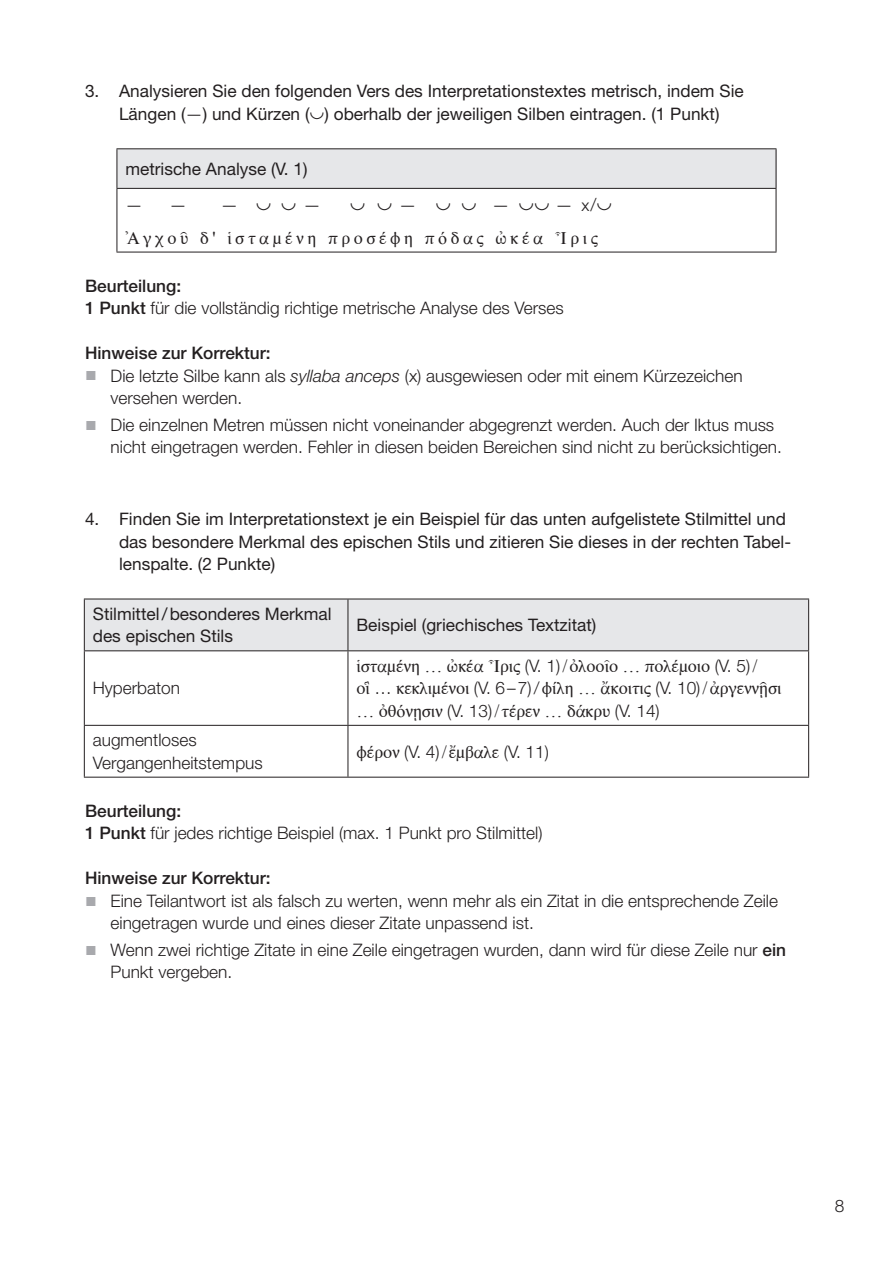
<style>
.page{position:relative;width:893px;height:1263px;background:#fff}
.page>*{position:absolute;margin:0;border:0;box-sizing:border-box;transform-origin:0 0}
.t1{font:18px/22.5px "Aisa Unicode";color:#231f20}
.t2{font:18px "Aisa Unicode";letter-spacing:.2em;color:#231f20}
.t3{font:18px "DejaVu Sans";color:#231f20}
.t4{font:300 17.25px/22.5px "Helvetica Neue LT Std";color:#231f20}
.t5{font:17.25px/22.5px "Helvetica Neue LT Std";color:#231f20}
.t6{font:500 17.25px "Helvetica Neue LT Std";color:#231f20}
.s1{font-weight:300}
.s2{font-family:"Helvetica Neue LT Std";font-weight:300}
.s3{font-weight:500}
.s4{font-family:"Arial";font-weight:400;font-size:19.5px;color:#a8a9ad}
.s5{font-style:italic}
.s6{font-family:"Helvetica Neue LT Pro";font-weight:300;font-size:17.25px}
</style>
<div class="page">
<div style="left:117px;top:149px;width:659px;height:39px;background:#e6e7e9"></div>
<hr style="left:116px;top:148px;width:660px;height:1px;background:#231f20">
<hr style="left:116px;top:149px;width:1px;height:39px;background:#231f20">
<hr style="left:776px;top:149px;width:1px;height:39px;background:#231f20">
<hr style="left:116px;top:188px;width:660px;height:1px;background:#231f20">
<hr style="left:116px;top:189px;width:1px;height:63px;background:#231f20">
<hr style="left:776px;top:189px;width:1px;height:63px;background:#231f20">
<hr style="left:116px;top:252px;width:660px;height:1px;background:#231f20">
<div style="left:85px;top:599px;width:723px;height:51px;background:#e6e7e9"></div>
<hr style="left:84px;top:598px;width:264px;height:1px;background:#231f20">
<hr style="left:84px;top:599px;width:1px;height:51px;background:#231f20">
<hr style="left:348px;top:598px;width:461px;height:1px;background:#231f20">
<hr style="left:347px;top:599px;width:1px;height:51px;background:#231f20">
<hr style="left:808px;top:599px;width:1px;height:51px;background:#231f20">
<hr style="left:84px;top:650px;width:264px;height:1px;background:#231f20">
<hr style="left:84px;top:651px;width:1px;height:74px;background:#231f20">
<hr style="left:348px;top:650px;width:461px;height:1px;background:#231f20">
<hr style="left:347px;top:651px;width:1px;height:74px;background:#231f20">
<hr style="left:808px;top:651px;width:1px;height:74px;background:#231f20">
<hr style="left:84px;top:725px;width:264px;height:1px;background:#231f20">
<hr style="left:84px;top:726px;width:1px;height:51px;background:#231f20">
<hr style="left:348px;top:725px;width:461px;height:1px;background:#231f20">
<hr style="left:347px;top:726px;width:1px;height:51px;background:#231f20">
<hr style="left:808px;top:726px;width:1px;height:51px;background:#231f20">
<hr style="left:84px;top:777px;width:264px;height:1px;background:#231f20">
<hr style="left:348px;top:777px;width:461px;height:1px;background:#231f20">
<p class="t5" style="left:85px;top:80px;width:660px;text-align:center">3. Analysieren Sie den folgenden Vers des Interpretationstextes metrisch, indem Sie<br>Längen (<span class="s1">—</span>) und Kürzen (<sup>◡</sup>) oberhalb der jeweiligen Silben eintragen. (1 Punkt)</p>
<p class="t5" style="left:125px;top:157px;width:184px">metrische Analyse (V. 1)</p>
<p class="t4" style="left:125px;top:193px;width:63px">— —</p>
<p class="t4" style="left:221px;top:193px;width:102px">— <sup>◡</sup> <sup>◡</sup> —</p>
<p class="t3" style="left:350px;top:187px;width:264px">◡ ◡<sub>—</sub> ◡ ◡ <sub>—</sub> ◡◡<sub>—</sub> <sub>x</sub><span class="s2">/</span>◡</p>
<p class="t2" style="left:125px;top:228px;width:474px">Ἀγχοῦ δ' ἱσταμένη προσέφη πόδας ὠκέα Ἶρις</p>
<p class="t4" style="left:85px;top:274px;width:480px"><span class="s3">Beurteilung:<br>1 Punkt</span> für die vollständig richtige metrische Analyse des Verses</p>
<p class="t6" style="left:85px;top:343px;width:187px">Hinweise zur Korrektur:</p>
<p class="t4" style="left:111px;top:364px;width:634px;text-indent:-26px"><span class="s4">■</span> Die letzte Silbe kann als <span class="s5">syllaba anceps</span> (x) ausgewiesen oder mit einem Kürzezeichen versehen werden.</p>
<p class="t4" style="left:111px;top:413px;width:673px;text-indent:-26px"><span class="s4">■</span> Die einzelnen Metren müssen nicht voneinander abgegrenzt werden. Auch der Iktus muss nicht eingetragen werden. Fehler in diesen beiden Bereichen sind nicht zu berücksichtigen.</p>
<p class="t5" style="left:119px;top:507px;width:673px;text-indent:-34px">4. Finden Sie im Interpretationstext je ein Beispiel für das unten aufgelistete Stilmittel und das besondere Merkmal des epischen Stils und zitieren Sie dieses in der rechten Tabel&shy;lenspalte. (2 Punkte)</p>
<p class="t5" style="left:93px;top:602px;width:240px">Stilmittel/besonderes Merkmal des epischen Stils</p>
<p class="t5" style="left:356px;top:613px;width:241px">Beispiel (griechisches Textzitat)</p>
<p class="t4" style="left:93px;top:676px;width:89px">Hyperbaton</p>
<p class="t1" style="left:356px;top:656px;width:426px">ἱσταμένη … ὠκέα Ἶρις <span class="s6">(V. 1)</span>/ὀλοοῖο … πολέμοιο <span class="s6">(V. 5)</span>/<br>οἳ <span class="s6">…</span> κεκλιμένοι <span class="s6">(V. 6–7)/</span>φίλη … ἄκοιτις <span class="s6">(V. 10)</span>/ἀργεννῇσι … ὀθόνῃσιν <span class="s6">(V. 13)</span>/ τέρεν … δάκρυ <span class="s6">(V. 14)</span></p>
<p class="t4" style="left:93px;top:728px;width:171px">augmentloses<br>Vergangenheitstempus</p>
<p class="t1" style="left:356px;top:742px;width:194px">φέρον <span class="s6">(V. 4)</span>/ ἔμβαλε <span class="s6">(V. 11)</span></p>
<p class="t4" style="left:85px;top:799px;width:459px"><span class="s3">Beurteilung:<br>1 Punkt</span> für jedes richtige Beispiel (max. 1 Punkt pro Stilmittel)</p>
<p class="t6" style="left:85px;top:868px;width:187px">Hinweise zur Korrektur:</p>
<p class="t4" style="left:111px;top:889px;width:669px;text-indent:-26px"><span class="s4">■</span> Eine Teilantwort ist als falsch zu werten, wenn mehr als ein Zitat in die entsprechende Zeile eingetragen wurde und eines dieser Zitate unpassend ist.</p>
<p class="t4" style="left:111px;top:938px;width:677px;text-indent:-26px"><span class="s4">■</span> Wenn zwei richtige Zitate in eine Zeile eingetragen wurden, dann wird für diese Zeile nur <span class="s3">ein<br></span>Punkt vergeben.</p>
<p class="t4" style="left:835px;top:1194px;width:11px">8</p>
</div>
